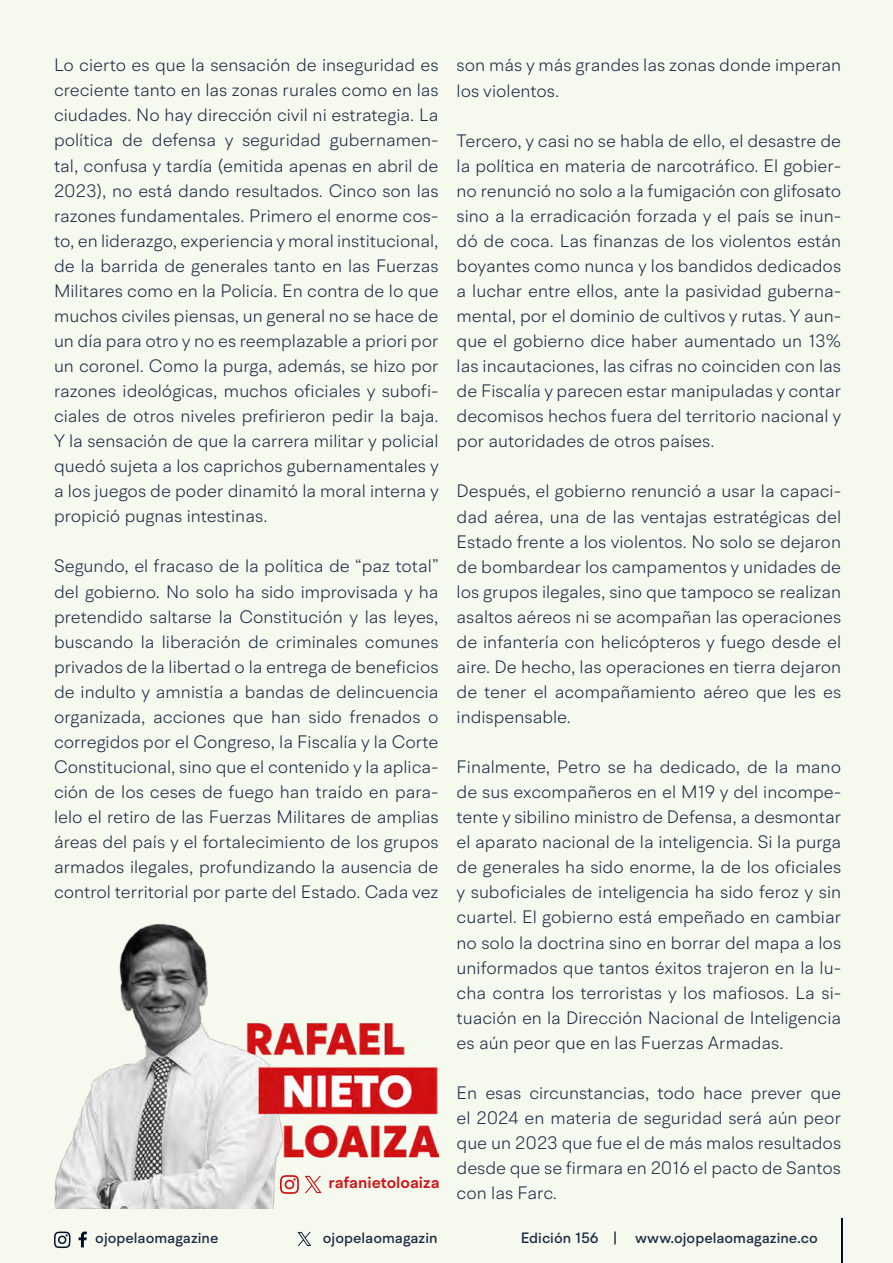
<style>
.page{position:relative;width:893px;height:1263px;background:#f6f9ee}
.page>*{position:absolute;margin:0;border:0;box-sizing:border-box;transform-origin:0 0}
.t1{font:300 18px/25px "BR Hendrix";color:#1b2943;text-align:justify}
.t2{font:600 16.2px "BR Hendrix";color:#d11217}
.t3{font:500 15px "BR Hendrix";color:#1b2943}
</style>
<div class="page">
<svg style="left:79px;top:1231px;width:8px;height:16px"></svg>
<svg style="left:54px;top:1231px;width:17px;height:17px"></svg>
<hr style="left:841px;top:1219px;width:1px;height:44px;background:#000f2b">
<svg style="left:298px;top:1232px;width:13px;height:14px"></svg>
<img style="left:54px;top:924px;width:385px;height:285px">
<svg style="left:280px;top:1175px;width:19px;height:19px"></svg>
<svg style="left:305px;top:1176px;width:17px;height:17px"></svg>
<p class="t1" style="left:54px;top:52px;width:386px">Lo cierto es que la sensación de inseguridad es creciente tanto en las zonas rurales como en las ciudades. No hay dirección civil ni estrategia. La política de defensa y seguridad gubernamen&shy;tal, confusa y tardía (emitida apenas en abril de 2023), no está dando resultados. Cinco son las razones fundamentales. Primero el enorme cos&shy;to, en liderazgo, experiencia y moral institucional, de la barrida de generales tanto en las Fuerzas Militares como en la Policía. En contra de lo que muchos civiles piensas, un general no se hace de un día para otro y no es reemplazable a priori por un coronel. Como la purga, además, se hizo por razones ideológicas, muchos oficiales y subofi&shy;ciales de otros niveles prefirieron pedir la baja.<br>Y la sensación de que la carrera militar y policial quedó sujeta a los caprichos gubernamentales y a los juegos de poder dinamitó la moral interna y propició pugnas intestinas.</p>
<p class="t1" style="left:54px;top:553px;width:386px">Segundo, el fracaso de la política de “paz total” del gobierno. No solo ha sido improvisada y ha pretendido saltarse la Constitución y las leyes, buscando la liberación de criminales comunes privados de la libertad o la entrega de beneficios de indulto y amnistía a bandas de delincuencia organizada, acciones que han sido frenados o corregidos por el Congreso, la Fiscalía y la Corte Constitucional, sino que el contenido y la aplica&shy;ción de los ceses de fuego han traído en para&shy;lelo el retiro de las Fuerzas Militares de amplias áreas del país y el fortalecimiento de los grupos armados ilegales, profundizando la ausencia de control territorial por parte del Estado. Cada vez</p>
<p class="t2" style="left:329px;top:1173px;width:112px">rafanietoloaiza</p>
<p class="t1" style="left:457px;top:53px;width:386px">son más y más grandes las zonas donde imperan los violentos.</p>
<p class="t1" style="left:457px;top:128px;width:386px">Tercero, y casi no se habla de ello, el desastre de la política en materia de narcotráfico. El gobier&shy;no renunció no solo a la fumigación con glifosato sino a la erradicación forzada y el país se inun&shy;dó de coca. Las finanzas de los violentos están boyantes como nunca y los bandidos dedicados a luchar entre ellos, ante la pasividad guberna&shy;mental, por el dominio de cultivos y rutas. Y aun&shy;que el gobierno dice haber aumentado un 13% las incautaciones, las cifras no coinciden con las de Fiscalía y parecen estar manipuladas y contar decomisos hechos fuera del territorio nacional y por autoridades de otros países.</p>
<p class="t1" style="left:457px;top:478px;width:386px">Después, el gobierno renunció a usar la capaci&shy;dad aérea, una de las ventajas estratégicas del Estado frente a los violentos. No solo se dejaron de bombardear los campamentos y unidades de los grupos ilegales, sino que tampoco se realizan asaltos aéreos ni se acompañan las operaciones de infantería con helicópteros y fuego desde el aire. De hecho, las operaciones en tierra dejaron de tener el acompañamiento aéreo que les es indispensable.</p>
<p class="t1" style="left:457px;top:754px;width:386px">Finalmente, Petro se ha dedicado, de la mano de sus excompañeros en el M19 y del incompe&shy;tente y sibilino ministro de Defensa, a desmontar el aparato nacional de la inteligencia. Si la purga de generales ha sido enorme, la de los oficiales y suboficiales de inteligencia ha sido feroz y sin cuartel. El gobierno está empeñado en cambiar no solo la doctrina sino en borrar del mapa a los uniformados que tantos éxitos trajeron en la lu&shy;cha contra los terroristas y los mafiosos. La si&shy;tuación en la Dirección Nacional de Inteligencia es aún peor que en las Fuerzas Armadas.</p>
<p class="t1" style="left:457px;top:1080px;width:386px">En esas circunstancias, todo hace prever que el 2024 en materia de seguridad será aún peor que un 2023 que fue el de más malos resultados desde que se firmara en 2016 el pacto de Santos con las Farc.</p>
<p class="t3" style="left:95px;top:1229px;width:125px">ojopelaomagazine</p>
<p class="t3" style="left:323px;top:1229px;width:116px">ojopelaomagazin</p>
<p class="t3" style="left:521px;top:1229px;width:299px">Edición 156 | www.ojopelaomagazine.co</p>
</div>
